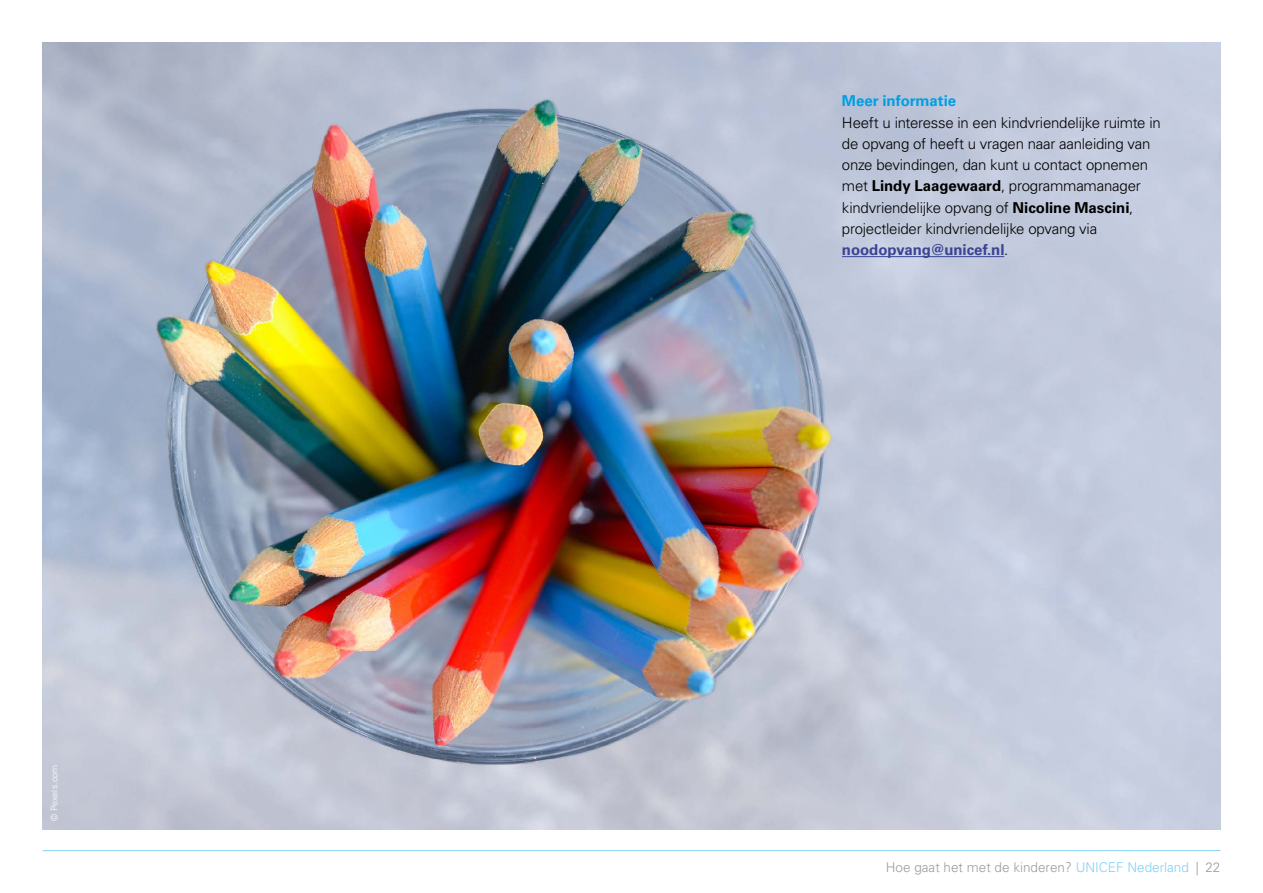
<style>
.page{position:relative;width:1263px;height:893px;background:#fff}
.page>*{position:absolute;margin:0;border:0;box-sizing:border-box;transform-origin:0 0}
.t1{font:300 15px/21.3px "Univers LT Pro 45";letter-spacing:-.015em;color:#000}
.t2{font:700 15px "Univers LT Pro 65";letter-spacing:-.005em;color:#3b4395}
.t3{font:700 15px "Univers LT Pro 65";letter-spacing:-.005em;color:#009fe3}
.t4{font:300 13.5px "Univers LT Pro 45";color:#9d9d9c}
.t5{font:300 9px "Univers LT Pro 45";color:#fff}
.s1{font-family:"Univers LT Pro 65";font-weight:700}
.s2{font-family:"Univers LT Pro 45";font-weight:300;color:#000}
.s3{color:#83d0f5}
</style>
<div class="page">
<hr style="left:43px;top:850px;width:1177px;height:1px;background:#83d0f5">
<img style="left:43px;top:43px;width:1177px;height:786px">
<hr style="left:842px;top:256px;width:162px;height:1px;background:#3b4395">
<p class="t5" style="left:49px;top:821px;width:57px;rotate:-90deg">© Pexels.com</p>
<p class="t3" style="left:842px;top:92px;width:116px">Meer informatie</p>
<p class="t1" style="left:842px;top:112px;width:320px">Heeft u interesse in een kindvriendelijke ruimte in de opvang of heeft u vragen naar aanleiding van onze bevindingen, dan kunt u contact opnemen met <span class="s1">Lindy Laagewaard</span>, programmamanager kindvriendelijke opvang of <span class="s1">Nicoline Mascini</span>, projectleider kindvriendelijke opvang via</p>
<p class="t2" style="left:842px;top:241px;width:168px">noodopvang@unicef.nl<span class="s2">.</span></p>
<p class="t4" style="left:886px;top:859px;width:336px">Hoe gaat het met de kinderen? <span class="s3">UNICEF Nederland</span> | 22</p>
</div>
